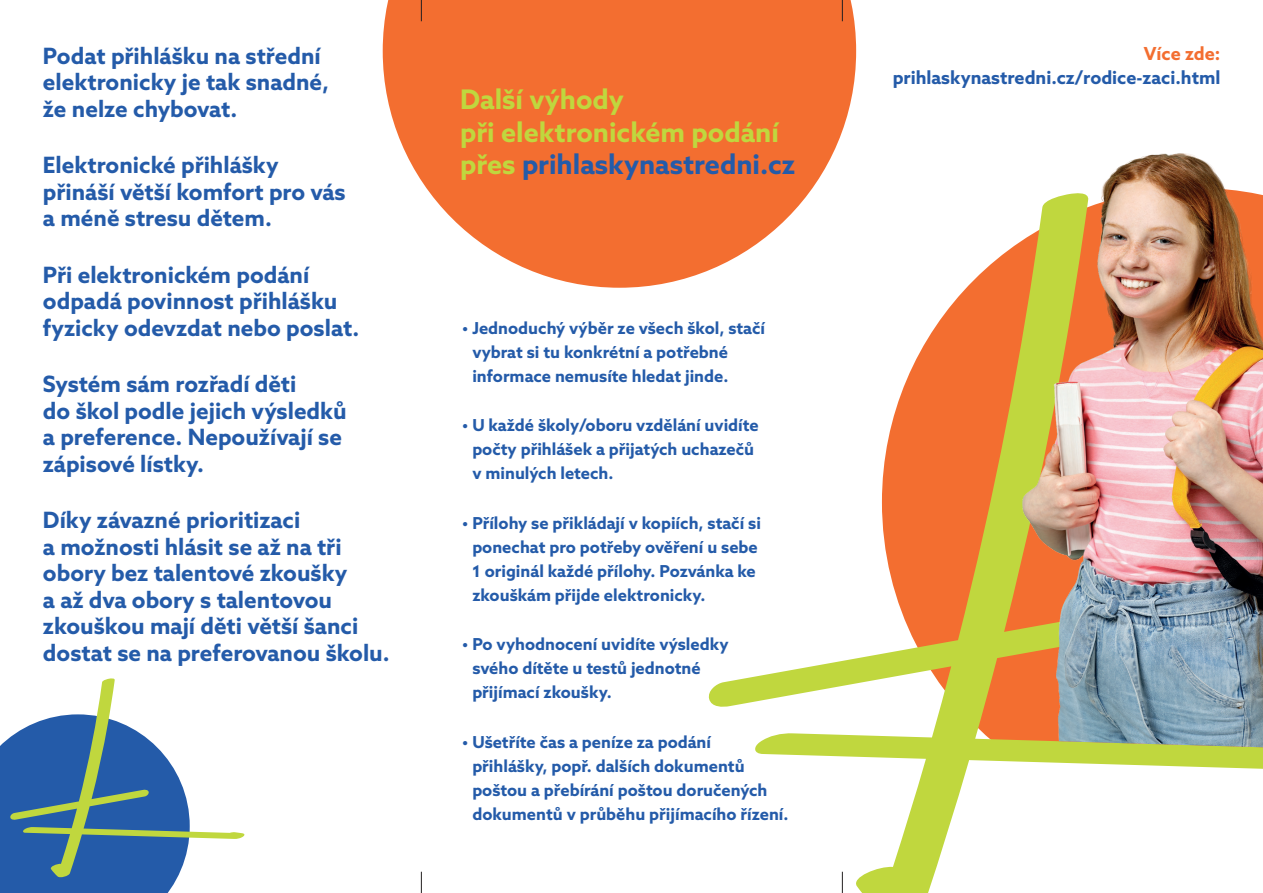
<style>
.page{position:relative;width:1263px;height:893px;background:#fff}
.page>*{position:absolute;margin:0;border:0;box-sizing:border-box;transform-origin:0 0}
.t1{font:700 27px/32.4px "Azo Sans";color:#c0d73e}
.t2{font:700 22.5px/26.5px "Azo Sans";color:#245ba9}
.t3{font:700 18px "Azo Sans";color:#245ba9}
.t4{font:700 18px "Azo Sans";color:#f36e30}
.t5{font:700 16.5px/24px "Azo Sans";color:#245ba9}
.s1{color:#245ba9}
</style>
<div class="page">
<svg style="left:383px;top:0;width:473px;height:288px;background:#f47f48"></svg>
<svg style="left:707px;top:191px;width:556px;height:702px"></svg>
<img style="left:965px;top:153px;width:298px;height:594px">
<div style="left:0;top:737px;width:177px;height:156px;background:#245ba9"></div>
<svg style="left:10px;top:678px;width:235px;height:200px"></svg>
<svg style="left:421px;top:0;width:1px;height:21px"></svg>
<svg style="left:842px;top:0;width:1px;height:21px"></svg>
<svg style="left:421px;top:872px;width:1px;height:21px"></svg>
<svg style="left:842px;top:872px;width:1px;height:21px"></svg>
<h2 class="t2" style="left:43px;top:42px;width:288px">Podat přihlášku na střední elektronicky je tak snadné, že nelze chybovat.</h2>
<h2 class="t2" style="left:43px;top:151px;width:304px">Elektronické přihlášky přináší větší komfort pro vás a méně stresu dětem.</h2>
<h2 class="t2" style="left:43px;top:261px;width:318px">Při elektronickém podání odpadá povinnost přihlášku fyzicky odevzdat nebo poslat.</h2>
<h2 class="t2" style="left:43px;top:370px;width:305px">Systém sám rozřadí děti<br>do škol podle jejich výsledků a preference. Nepoužívají se zápisové lístky.</h2>
<h2 class="t2" style="left:43px;top:506px;width:348px">Díky závazné prioritizaci<br>a možnosti hlásit se až na tři obory bez talentové zkoušky<br>a až dva obory s talentovou zkouškou mají děti větší šanci dostat se na preferovanou školu.</h2>
<h1 class="t1" style="left:460px;top:83px;width:337px">Další výhody<br>při elektronickém podání přes <span class="s1">prihlaskynastredni.cz</span></h1>
<p class="t5" style="left:472px;top:316px;width:294px;text-indent:-10px">• Jednoduchý výběr ze všech škol, stačí vybrat si tu konkrétní a potřebné informace nemusíte hledat jinde.</p>
<p class="t5" style="left:472px;top:413px;width:288px;text-indent:-10px">• U každé školy/oboru vzdělání uvidíte počty přihlášek a přijatých uchazečů v minulých letech.</p>
<p class="t5" style="left:472px;top:511px;width:290px;text-indent:-10px">• Přílohy se přikládají v kopiích, stačí si ponechat pro potřeby ověření u sebe 1 originál každé přílohy. Pozvánka ke zkouškám přijde elektronicky.</p>
<p class="t5" style="left:472px;top:632px;width:258px;text-indent:-10px">• Po vyhodnocení uvidíte výsledky svého dítěte u testů jednotné přijímací zkoušky.</p>
<p class="t5" style="left:472px;top:730px;width:318px;text-indent:-10px">• Ušetříte čas a peníze za podání přihlášky, popř. dalších dokumentů poštou a přebírání poštou doručených dokumentů v průběhu přijímacího řízení.</p>
<p class="t4" style="left:1144px;top:42px;width:78px">Více zde:</p>
<p class="t3" style="left:893px;top:66px;width:329px">prihlaskynastredni.cz/rodice-zaci.html</p>
</div>
